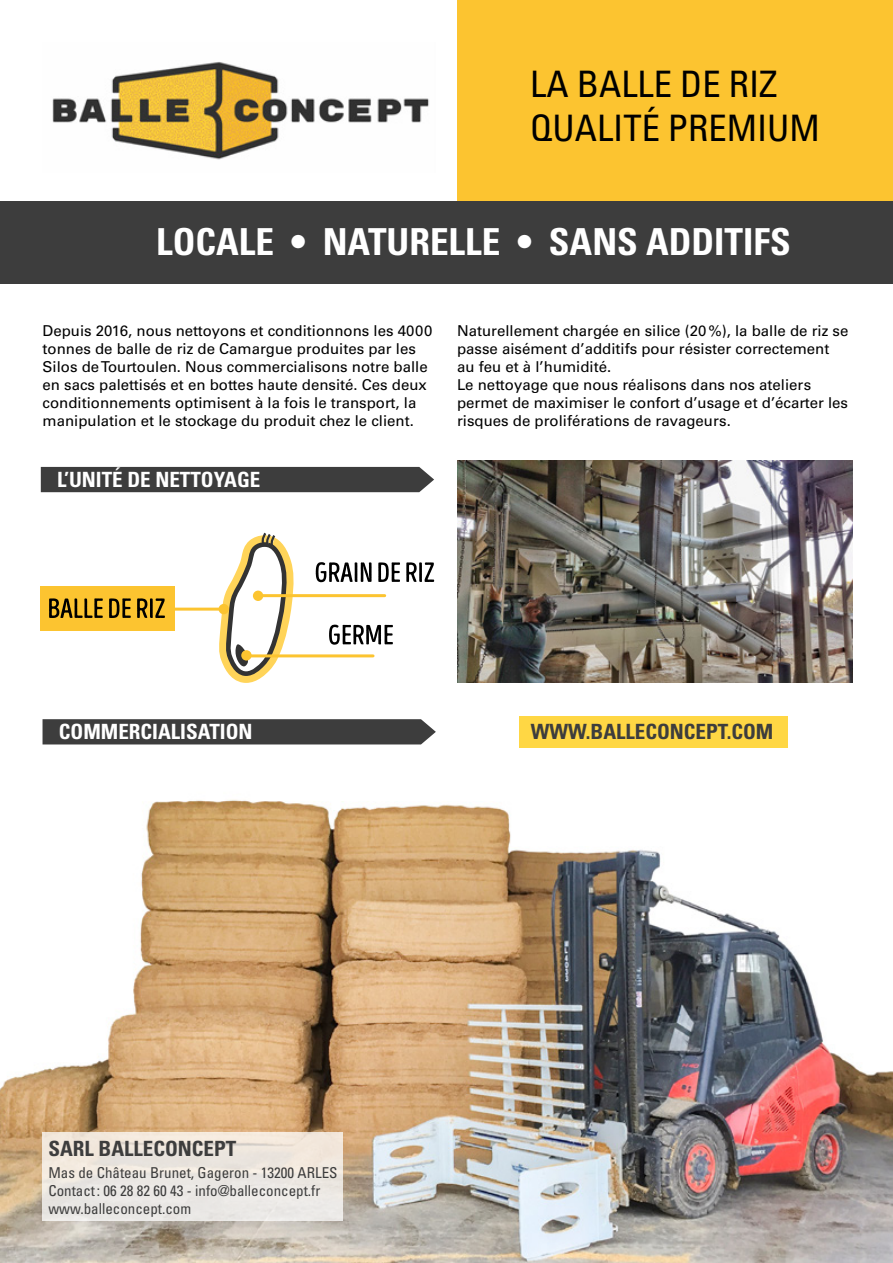
<style>
.page{position:relative;width:893px;height:1263px;background:#fff}
.page>*{position:absolute;margin:0;border:0;box-sizing:border-box;transform-origin:0 0}
.t1{font:700 condensed 37.2px "Univers LT Std";color:#fff}
.t2{font:condensed 36.45px/43.8px "Univers LT Std";color:#000}
.t3{font:700 condensed 21px "Univers LT Std";color:#3d3d3d}
.t4{font:700 condensed 21px "Univers LT Std";color:#fff}
.t5{font:15px/18px "Univers LT Std";color:#000}
.t6{font:condensed 15px/18px "Univers LT Std";color:#3d3d3d}
</style>
<div class="page">
<img style="left:0;top:730px;width:893px;height:533px">
<img style="left:458px;top:461px;width:395px;height:222px">
<div style="left:41px;top:467px;width:393px;height:25px;background:#3d3d3d"></div>
<div style="left:43px;top:719px;width:393px;height:25px;background:#3d3d3d"></div>
<div style="left:458px;top:0;width:435px;height:201px;background:#fcc430"></div>
<img style="left:52px;top:62px;width:377px;height:98px">
<div style="left:0;top:201px;width:893px;height:83px;background:#3d3d3d"></div>
<svg style="left:316px;top:562px;width:56px;height:20px"></svg>
<svg style="left:378px;top:562px;width:22px;height:20px"></svg>
<svg style="left:406px;top:562px;width:28px;height:20px"></svg>
<svg style="left:329px;top:625px;width:64px;height:20px"></svg>
<svg style="left:218px;top:532px;width:77px;height:151px"></svg>
<hr style="left:257px;top:594px;width:128px;height:3px;background:#fcc430">
<hr style="left:246px;top:654px;width:127px;height:3px;background:#fcc430">
<hr style="left:100px;top:608px;width:125px;height:3px;background:#fcc430">
<div style="left:253px;top:591px;width:10px;height:10px;background:#fcc430;border-radius:50%"></div>
<div style="left:241px;top:650px;width:11px;height:10px;background:#fcc430;border-radius:50%"></div>
<div style="left:219px;top:604px;width:10px;height:10px;background:#fcc430;border-radius:50%"></div>
<div style="left:40px;top:586px;width:134px;height:45px;background:#fcc430"></div>
<svg style="left:49px;top:598px;width:54px;height:20px"></svg>
<svg style="left:109px;top:598px;width:22px;height:20px"></svg>
<svg style="left:137px;top:598px;width:28px;height:20px"></svg>
<div style="left:519px;top:716px;width:269px;height:31px;background:#ffd744"></div>
<div style="left:43px;top:1132px;width:300px;height:88px;background:#ece7e1"></div>
<h2 class="t2" style="left:530px;top:62px;width:291px">LA BALLE DE RIZ<br>QUALITÉ PREMIUM</h2>
<h1 class="t1" style="left:156px;top:219px;width:636px">LOCALE • NATURELLE • SANS ADDITIFS</h1>
<p class="t5" style="left:43px;top:322px;width:391px">Depuis 2016, nous nettoyons et conditionnons les 4000 tonnes de balle de riz de Camargue produites par les Silos de Tourtoulen. Nous commercialisons notre balle en sacs palettisés et en bottes haute densité. Ces deux conditionnements optimisent à la fois le transport, la manipulation et le stockage du produit chez le client.</p>
<h3 class="t4" style="left:57px;top:467px;width:205px">L’UNITÉ DE NETTOYAGE</h3>
<p class="t5" style="left:457px;top:322px;width:393px">Naturellement chargée en silice (20%), la balle de riz se passe aisément d’additifs pour résister correctement au feu et à l’humidité.<br>Le nettoyage que nous réalisons dans nos ateliers permet de maximiser le confort d’usage et d’écarter les risques de proliférations de ravageurs.</p>
<h3 class="t4" style="left:59px;top:719px;width:195px">COMMERCIALISATION</h3>
<h3 class="t3" style="left:531px;top:718px;width:244px">WWW.BALLECONCEPT.COM</h3>
<h3 class="t3" style="left:48px;top:1135px;width:189px">SARL BALLECONCEPT</h3>
<p class="t6" style="left:48px;top:1163px;width:291px">Mas de Château Brunet, Gageron - 13200 ARLES<br>Contact: 06 28 82 60 43 - info@balleconcept.fr www.balleconcept.com</p>
</div>
